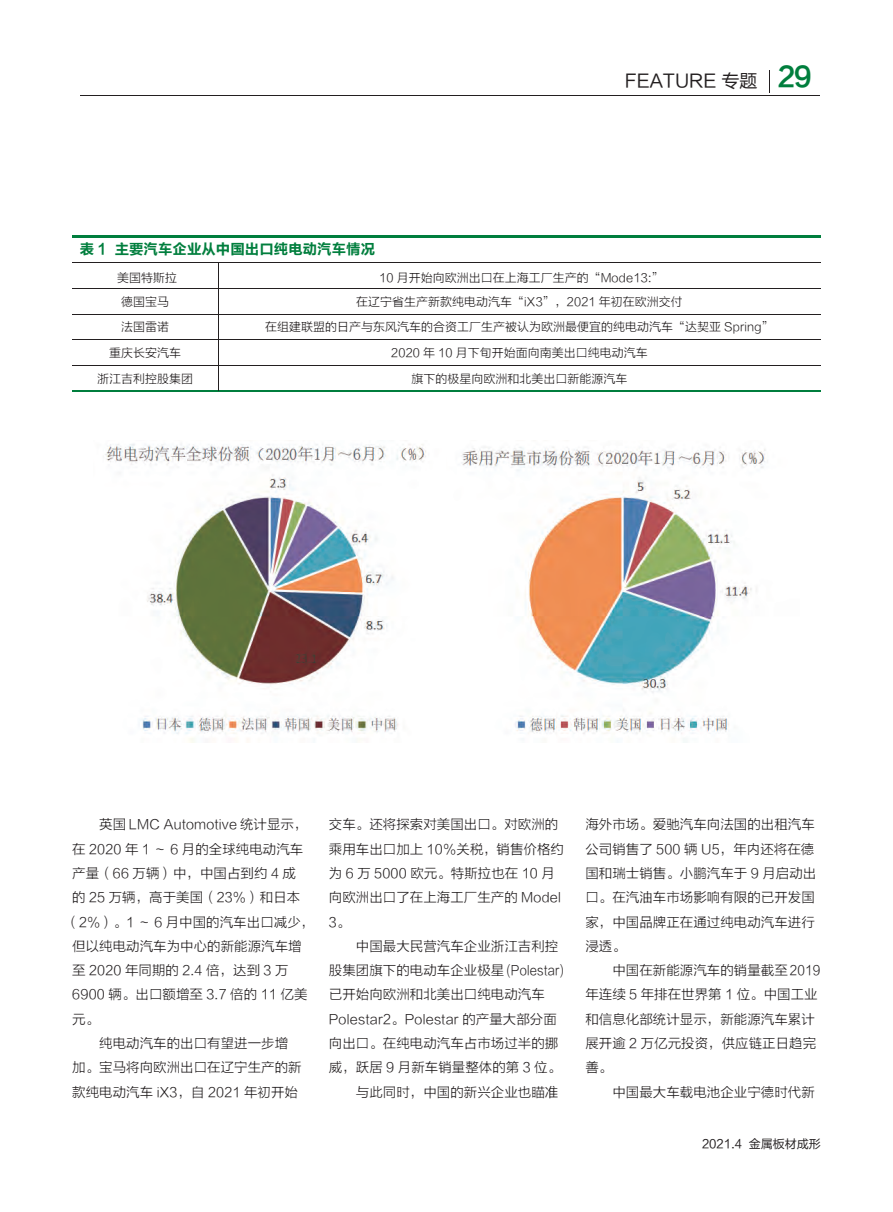
<style>
.page{position:relative;width:893px;height:1212px;background:#fff}
.page>*{position:absolute;margin:0;border:0;box-sizing:border-box;transform-origin:0 0}
.t1{font:18px "FZLTHK GBK1 0";color:#231f20}
.t2{font:14.4px "FZLTCHJW GB1 0";color:#007e3d}
.t3{font:13.5px/24.3px "FZLTXHK";color:#231f20}
.t4{font:12px "FZLTXHK";color:#231f20}
.t5{font:12px "FZLTHK GBK1 0";color:#231f20}
.s1{font-family:"FZLTCHJW GB1 0";font-size:27px;color:#007e3d}
</style>
<div class="page">
<hr style="left:80px;top:95px;width:740px;height:1px;background:#231f20">
<svg style="left:769px;top:70px;width:1px;height:23px"></svg>
<hr style="left:72px;top:288px;width:146px;height:1px;background:#231f20">
<hr style="left:218px;top:288px;width:603px;height:1px;background:#231f20">
<hr style="left:72px;top:314px;width:146px;height:1px;background:#231f20">
<hr style="left:218px;top:314px;width:603px;height:1px;background:#231f20">
<hr style="left:72px;top:340px;width:146px;height:1px;background:#231f20">
<hr style="left:218px;top:340px;width:603px;height:1px;background:#231f20">
<hr style="left:72px;top:365px;width:146px;height:1px;background:#231f20">
<hr style="left:218px;top:365px;width:603px;height:1px;background:#231f20">
<hr style="left:72px;top:391px;width:146px;height:1px;background:#007e3d">
<hr style="left:218px;top:391px;width:603px;height:1px;background:#007e3d">
<svg style="left:218px;top:263px;width:1px;height:128px"></svg>
<hr style="left:72px;top:236px;width:146px;height:2px;background:#007e3d">
<hr style="left:218px;top:236px;width:603px;height:2px;background:#007e3d">
<hr style="left:72px;top:262px;width:146px;height:1px;background:#231f20">
<hr style="left:218px;top:262px;width:603px;height:1px;background:#231f20">
<img style="left:105px;top:444px;width:661px;height:298px">
<h1 class="t1" style="left:625px;top:71px;width:189px">FEATURE 专题 <span class="s1">29</span></h1>
<p class="t2" style="left:80px;top:241px;width:297px">表 1 主要汽车企业从中国出口纯电动汽车情况</p>
<p class="t4" style="left:117px;top:271px;width:61px">美国特斯拉</p>
<p class="t4" style="left:379px;top:271px;width:286px">10 月开始向欧洲出口在上海工厂生产的“Mode13:”</p>
<p class="t4" style="left:121px;top:295px;width:49px">德国宝马</p>
<p class="t4" style="left:356px;top:295px;width:328px">在辽宁省生产新款纯电动汽车“iX3”，2021 年初在欧洲交付</p>
<p class="t4" style="left:121px;top:321px;width:49px">法国雷诺</p>
<p class="t4" style="left:265px;top:321px;width:510px">在组建联盟的日产与东风汽车的合资工厂生产被认为欧洲最便宜的纯电动汽车“达契亚 Spring”</p>
<p class="t4" style="left:109px;top:346px;width:73px">重庆长安汽车</p>
<p class="t4" style="left:391px;top:346px;width:258px">2020 年 10 月下旬开始面向南美出口纯电动汽车</p>
<p class="t4" style="left:97px;top:372px;width:97px">浙江吉利控股集团</p>
<p class="t4" style="left:411px;top:372px;width:217px">旗下的极星向欧洲和北美出口新能源汽车</p>
<p class="t3" style="left:99px;top:813px;width:210px">英国 LMC Automotive 统计显示，</p>
<p class="t3" style="left:72px;top:837px;width:233px">在 2020 年 1 ～ 6 月的全球纯电动汽车</p>
<p class="t3" style="left:72px;top:861px;width:225px">产量（66 万辆）中，中国占到约 4 成</p>
<p class="t3" style="left:72px;top:885px;width:230px">的 25 万辆，高于美国（23％）和日本</p>
<p class="t3" style="left:66px;top:910px;width:250px">（2％）。1 ～ 6 月中国的汽车出口减少，</p>
<p class="t3" style="left:72px;top:934px;width:231px">但以纯电动汽车为中心的新能源汽车增</p>
<p class="t3" style="left:72px;top:958px;width:218px">至 2020 年同期的 2.4 倍，达到 3 万</p>
<p class="t3" style="left:72px;top:983px;width:237px">6900 辆。出口额增至 3.7 倍的 11 亿美</p>
<p class="t3" style="left:72px;top:1007px;width:29px">元。</p>
<p class="t3" style="left:99px;top:1031px;width:190px">纯电动汽车的出口有望进一步增</p>
<p class="t3" style="left:72px;top:1056px;width:231px">加。宝马将向欧洲出口在辽宁生产的新</p>
<p class="t3" style="left:72px;top:1080px;width:227px">款纯电动汽车 iX3，自 2021 年初开始</p>
<p class="t3" style="left:329px;top:813px;width:237px">交车。还将探索对美国出口。对欧洲的乘用车出口加上 10％关税，销售价格约为 6 万 5000 欧元。特斯拉也在 10 月向欧洲出口了在上海工厂生产的 Model<br>3。</p>
<p class="t3" style="left:356px;top:934px;width:204px">中国最大民营汽车企业浙江吉利控</p>
<p class="t3" style="left:329px;top:958px;width:237px">股集团旗下的电动车企业极星 (Polestar)</p>
<p class="t3" style="left:329px;top:983px;width:217px">已开始向欧洲和北美出口纯电动汽车</p>
<p class="t3" style="left:329px;top:1007px;width:230px">Polestar2。Polestar 的产量大部分面</p>
<p class="t3" style="left:329px;top:1031px;width:231px">向出口。在纯电动汽车占市场过半的挪</p>
<p class="t3" style="left:329px;top:1056px;width:234px">威，跃居 9 月新车销量整体的第 3 位。</p>
<p class="t3" style="left:356px;top:1080px;width:204px">与此同时，中国的新兴企业也瞄准</p>
<p class="t3" style="left:585px;top:813px;width:232px">海外市场。爱驰汽车向法国的出租汽车公司销售了 500 辆 U5，年内还将在德国和瑞士销售。小鹏汽车于 9 月启动出口。在汽油车市场影响有限的已开发国家，中国品牌正在通过纯电动汽车进行浸透。</p>
<p class="t3" style="left:585px;top:958px;width:237px;text-indent:27px">中国在新能源汽车的销量截至2019年连续 5 年排在世界第 1 位。中国工业和信息化部统计显示，新能源汽车累计展开逾 2 万亿元投资，供应链正日趋完善。</p>
<p class="t3" style="left:612px;top:1080px;width:204px">中国最大车载电池企业宁德时代新</p>
<p class="t5" style="left:702px;top:1137px;width:120px">2021.4 金属板材成形</p>
</div>
